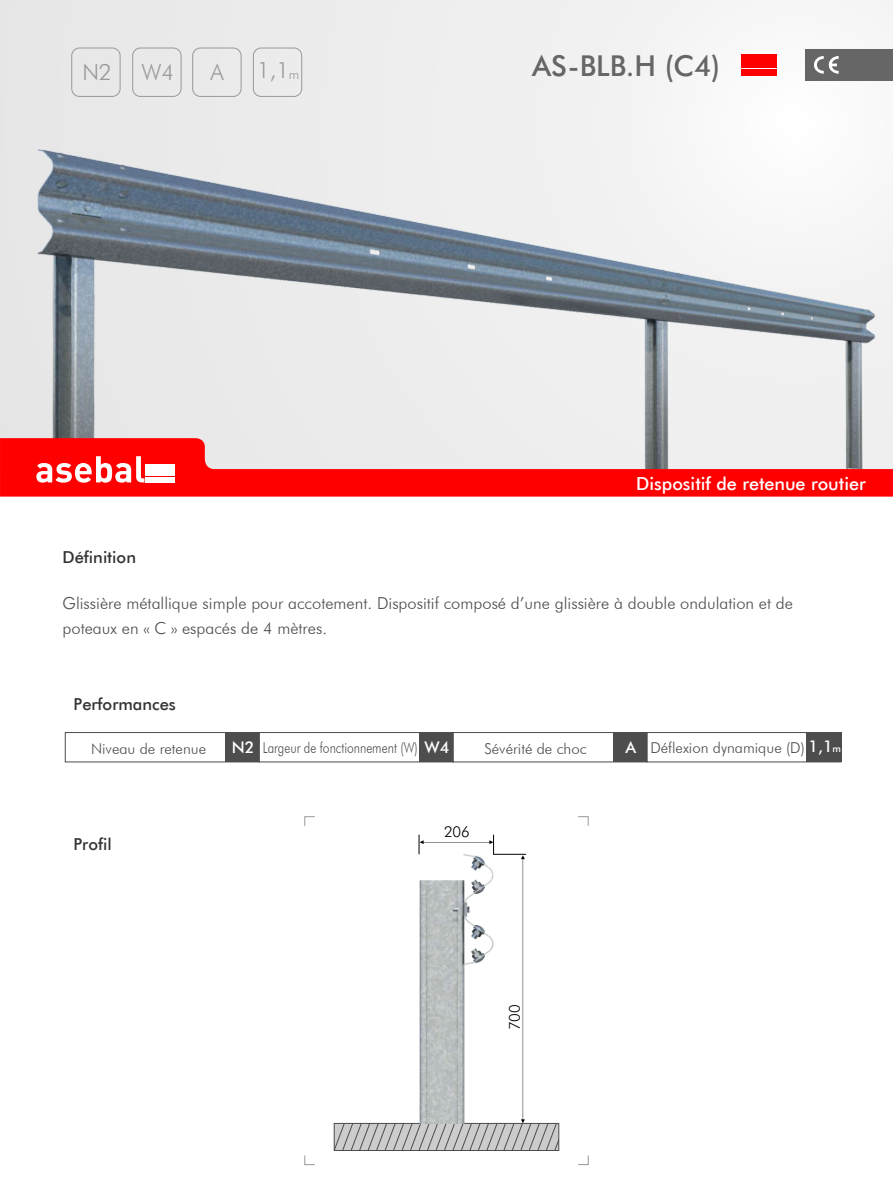
<style>
.page{position:relative;width:893px;height:1191px;background:#fff}
.page>*{position:absolute;margin:0;border:0;box-sizing:border-box;transform-origin:0 0}
.t1{font:500 28.8px "Futura BT";color:#666}
.t2{font:300 22.35px "Futura BT";color:#999}
.t3{font:500 18px "Futura BT";color:#fff}
.t4{font:300 16.5px/24.6px "Futura BT";color:#4d4d4d}
.t5{font:500 16.5px "Futura BT";color:#333}
.t6{font:500 16.2px "Futura BT";color:#fff}
.t7{font:300 15px "Futura BT";color:#4d4d4d}
.t8{font:300 15px "Futura BT";color:#4d4d4d;scale:.8 1}
.t9{font:300 15px "Futura BT";color:#000}
.s1{font-size:13.35px}
.s2{font-weight:500;font-size:16.2px;color:#fff}
.s3{font-weight:500;font-size:9.75px;color:#fff}
</style>
<div class="page">
<div style="left:0;top:0;width:893px;height:472px;background:linear-gradient(to right,#e5e6e6,#f9f8f8)"></div>
<img style="left:23px;top:136px;width:863px;height:302px">
<svg style="left:0;top:438px;width:893px;height:58px;background:#f36565"></svg>
<div style="left:145px;top:464px;width:30px;height:5px;background:#fff"></div>
<div style="left:145px;top:470px;width:30px;height:6px;background:#fff"></div>
<div style="left:145px;top:477px;width:30px;height:5px;background:#fff"></div>
<svg style="left:36px;top:456px;width:108px;height:26px"></svg>
<div style="left:65px;top:732px;width:194px;height:30px;border:1px solid #4d4d4d"></div>
<div style="left:259px;top:732px;width:194px;height:30px;border:1px solid #4d4d4d"></div>
<div style="left:647px;top:732px;width:194px;height:30px;border:1px solid #4d4d4d"></div>
<div style="left:453px;top:732px;width:194px;height:30px;border:1px solid #4d4d4d"></div>
<div style="left:226px;top:732px;width:33px;height:30px;background:#4d4d4d"></div>
<div style="left:420px;top:732px;width:33px;height:30px;background:#4d4d4d"></div>
<div style="left:614px;top:732px;width:33px;height:30px;background:#4d4d4d"></div>
<div style="left:806px;top:732px;width:36px;height:30px;background:#4d4d4d"></div>
<div style="left:71px;top:48px;width:50px;height:49px;border:1px solid #999;border-radius:8px"></div>
<div style="left:132px;top:48px;width:49px;height:49px;border:1px solid #999;border-radius:8px"></div>
<div style="left:192px;top:48px;width:49px;height:49px;border:1px solid #999;border-radius:8px"></div>
<div style="left:253px;top:48px;width:49px;height:49px;border:1px solid #999;border-radius:8px"></div>
<div style="left:742px;top:54px;width:35px;height:6px;background:#f00"></div>
<div style="left:742px;top:62px;width:35px;height:6px;background:#f00"></div>
<div style="left:742px;top:69px;width:35px;height:7px;background:#f00"></div>
<div style="left:806px;top:49px;width:87px;height:31px;background:#666"></div>
<svg style="left:814px;top:56px;width:25px;height:18px"></svg>
<svg style="left:304px;top:816px;width:11px;height:10px"></svg>
<svg style="left:578px;top:816px;width:11px;height:10px"></svg>
<svg style="left:304px;top:1155px;width:11px;height:10px"></svg>
<svg style="left:578px;top:1155px;width:11px;height:10px"></svg>
<svg style="left:334px;top:834px;width:225px;height:316px"></svg>
<h2 class="t2" style="left:82px;top:63px;width:31px">N2</h2>
<h2 class="t2" style="left:141px;top:63px;width:34px">W4</h2>
<h2 class="t2" style="left:211px;top:63px;width:15px">A</h2>
<h2 class="t2" style="left:257px;top:61px;width:44px">1,1<span class="s1">m</span></h2>
<h1 class="t1" style="left:532px;top:54px;width:190px">AS-BLB.H (C4)</h1>
<p class="t3" style="left:636px;top:472px;width:231px">Dispositif de retenue routier</p>
<p class="t5" style="left:63px;top:547px;width:75px">Définition</p>
<p class="t4" style="left:63px;top:591px;width:732px">Glissière métallique simple pour accotement. Dispositif composé d’une glissière à double ondulation et de poteaux en « C » espacés de 4 mètres.</p>
<p class="t5" style="left:74px;top:694px;width:104px">Performances</p>
<p class="t7" style="left:91px;top:739px;width:117px">Niveau de retenue</p>
<p class="t7" style="left:484px;top:739px;width:104px">Sévérité de choc</p>
<p class="t7" style="left:650px;top:738px;width:192px">Déflexion dynamique (D) <span class="s2">1,1</span><span class="s3">m</span></p>
<p class="t6" style="left:232px;top:740px;width:24px">N2</p>
<p class="t8" style="left:263px;top:738px;width:235px">Largeur de fonctionnement (W) <span class="s2">W4</span></p>
<p class="t6" style="left:625px;top:740px;width:12px">A</p>
<p class="t5" style="left:74px;top:833px;width:40px">Profil</p>
<p class="t9" style="left:444px;top:825px;width:27px">206</p>
<p class="t9" style="left:508px;top:1030px;width:27px;rotate:-90deg">700</p>
</div>
